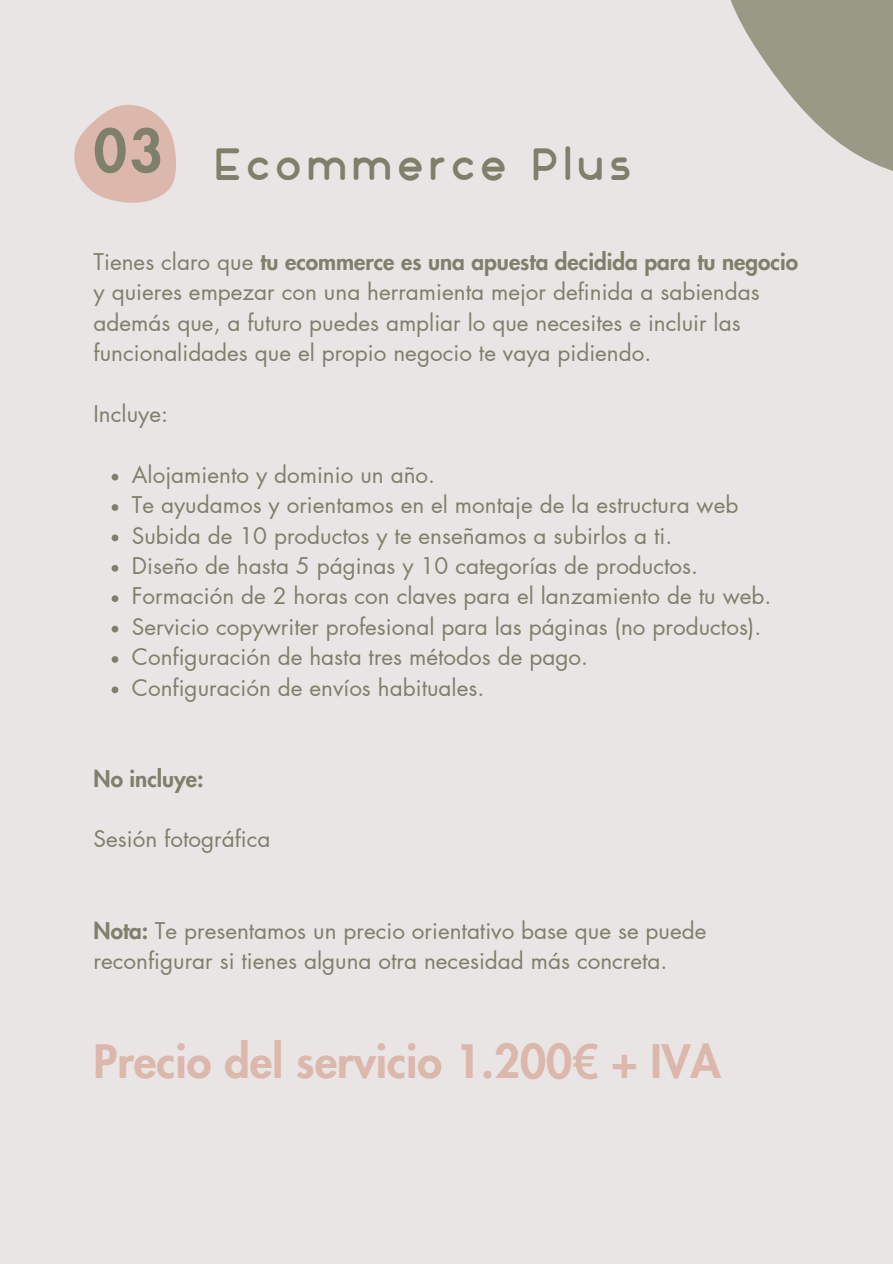
<style>
.page{position:relative;width:893px;height:1264px;background:#fff}
.page>*{position:absolute;margin:0;border:0;box-sizing:border-box;transform-origin:0 0}
.t1{font:800 57.45px "Futura LT Pro";color:#7e806c}
.t2{font:800 45px "Futura LT Pro";color:#dcb7ac}
.t3{font:700 45px "FS Nokio";letter-spacing:.09em;color:#7e806c}
.t4{font:22.5px/30.3px "Futura LT Pro";color:#7e806c}
.t5{font:800 22.5px "Futura LT Pro";color:#7e806c}
.s1{font-weight:800}
</style>
<div class="page">
<div style="left:0;top:0;width:892px;height:1263px;background:#e8e5e4"></div>
<svg style="left:74px;top:104px;width:102px;height:99px"></svg>
<svg style="left:730px;top:0;width:162px;height:171px;fill:#989a85"></svg>
<svg style="left:112px;top:474px;width:6px;height:6px"></svg>
<svg style="left:112px;top:504px;width:6px;height:7px"></svg>
<svg style="left:112px;top:534px;width:6px;height:7px"></svg>
<svg style="left:112px;top:565px;width:6px;height:6px"></svg>
<svg style="left:112px;top:595px;width:6px;height:7px"></svg>
<svg style="left:112px;top:625px;width:6px;height:7px"></svg>
<svg style="left:112px;top:656px;width:6px;height:7px"></svg>
<svg style="left:112px;top:686px;width:6px;height:7px"></svg>
<p class="t1" style="left:94px;top:125px;width:71px">03</p>
<p class="t3" style="left:214px;top:138px;width:418px">Ecommerce Plus</p>
<p class="t4" style="left:94px;top:247px;width:706px">Tienes claro que <span class="s1">tu ecommerce es una apuesta decidida para tu negocio </span>y quieres empezar con una herramienta mejor definida a sabiendas además que, a futuro puedes ampliar lo que necesites e incluir las funcionalidades que el propio negocio te vaya pidiendo.</p>
<h1 class="t4" style="left:94px;top:399px;width:76px">Incluye:</h1>
<p class="t4" style="left:132px;top:460px;width:305px">Alojamiento y dominio un año.</p>
<p class="t4" style="left:132px;top:490px;width:608px">Te ayudamos y orientamos en el montaje de la estructura web</p>
<p class="t4" style="left:132px;top:521px;width:542px">Subida de 10 productos y te enseñamos a subirlos a ti.</p>
<p class="t4" style="left:132px;top:551px;width:567px">Diseño de hasta 5 páginas y 10 categorías de productos.</p>
<p class="t4" style="left:132px;top:582px;width:641px">Formación de 2 horas con claves para el lanzamiento de tu web.</p>
<p class="t4" style="left:132px;top:612px;width:631px">Servicio copywriter profesional para las páginas (no productos).</p>
<p class="t4" style="left:132px;top:642px;width:457px">Configuración de hasta tres métodos de pago.</p>
<p class="t4" style="left:132px;top:673px;width:354px">Configuración de envíos habituales.</p>
<p class="t5" style="left:94px;top:768px;width:112px">No incluye:</p>
<p class="t4" style="left:94px;top:825px;width:178px">Sesión fotográfica</p>
<h2 class="t4" style="left:94px;top:916px;width:614px"><span class="s1">Nota:</span> Te presentamos un precio orientativo base que se puede reconfigurar si tienes alguna otra necesidad más concreta.</h2>
<p class="t2" style="left:94px;top:1040px;width:629px">Precio del servicio 1.200€ + IVA</p>
</div>
